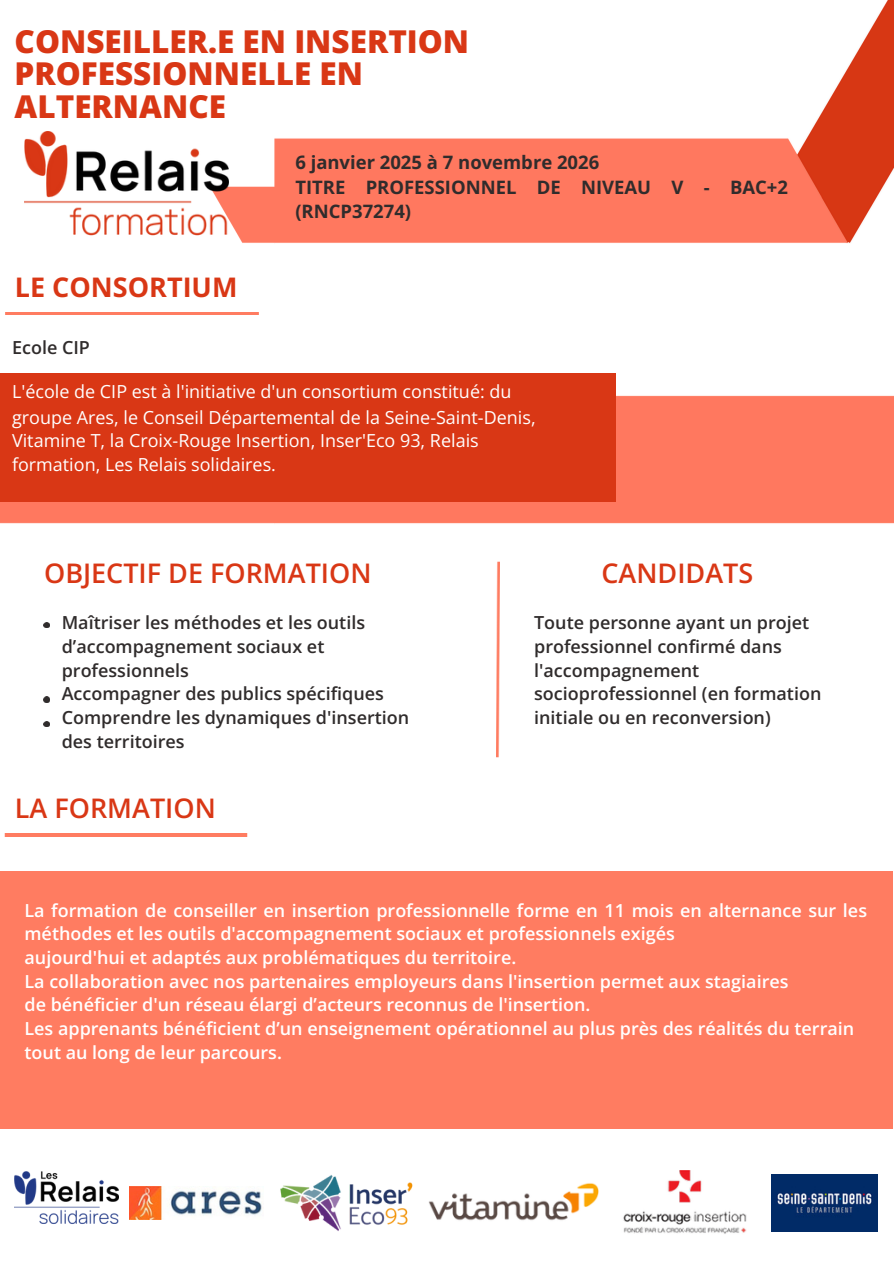
<style>
.page{position:relative;width:894px;height:1264px;background:#fff}
.page>*{position:absolute;margin:0;border:0;box-sizing:border-box;transform-origin:0 0}
.t1{font:800 31.5px/32.7px "Open Sans";color:#d93715}
.t2{font:600 27px "Open Sans";color:#d93715}
.t3{font:700 27px "Open Sans";color:#d93715}
.t4{font:700 18.45px/24.5px "Open Sans";color:#302c2c}
.t5{font:600 18px/23.7px "Open Sans";color:#fff}
.t6{font:600 18px/23.7px "Open Sans";color:#302c2c}
.t7{font:18px "Open Sans";color:#fff}
</style>
<div class="page">
<img style="left:0;top:0;width:893px;height:1232px">
<img style="left:24px;top:132px;width:204px;height:125px">
<img style="left:0;top:313px;width:263px;height:2px">
<img style="left:0;top:833px;width:251px;height:3px">
<div style="left:0;top:373px;width:615px;height:128px;background:#d93715"></div>
<div style="left:0;top:871px;width:892px;height:257px;background:#ff7c61"></div>
<img style="left:496px;top:558px;width:3px;height:202px">
<img style="left:771px;top:1174px;width:105px;height:57px">
<img style="left:276px;top:1172px;width:141px;height:60px">
<img style="left:610px;top:1170px;width:149px;height:64px">
<img style="left:15px;top:1170px;width:103px;height:62px">
<img style="left:130px;top:1186px;width:134px;height:33px">
<img style="left:428px;top:1181px;width:170px;height:42px">
<svg style="left:43px;top:622px;width:6px;height:6px"></svg>
<svg style="left:43px;top:696px;width:6px;height:6px"></svg>
<svg style="left:43px;top:721px;width:6px;height:5px"></svg>
<p class="t1" style="left:15px;top:24px;width:456px">CONSEILLER.E EN INSERTION<br>PROFESSIONNELLE EN<br>ALTERNANCE</p>
<p class="t3" style="left:15px;top:268px;width:224px">LE CONSORTIUM</p>
<h2 class="t4" style="left:295px;top:150px;width:494px">6 janvier 2025 à 7 novembre 2026<br>TITRE PROFESSIONNEL DE NIVEAU V - BAC+2 (RNCP37274)</h2>
<h3 class="t6" style="left:12px;top:335px;width:79px">Ecole CIP</h3>
<p class="t7" style="left:12px;top:378px;width:501px">L'école de CIP est à l'initiative d'un consortium constitué: du</p>
<p class="t7" style="left:12px;top:404px;width:525px">groupe Ares, le Conseil Départemental de la Seine-Saint-Denis,</p>
<p class="t7" style="left:12px;top:428px;width:468px">Vitamine T, la Croix-Rouge Insertion, Inser'Eco 93, Relais</p>
<p class="t7" style="left:12px;top:452px;width:265px">formation, Les Relais solidaires.</p>
<h2 class="t2" style="left:44px;top:554px;width:329px">OBJECTIF DE FORMATION</h2>
<h3 class="t2" style="left:601px;top:554px;width:153px">CANDIDATS</h3>
<p class="t6" style="left:62px;top:610px;width:349px">Maîtriser les méthodes et les outils d’accompagnement sociaux et professionnels<br>Accompagner des publics spécifiques<br>Comprendre les dynamiques d'insertion des territoires</p>
<h3 class="t2" style="left:15px;top:789px;width:202px">LA FORMATION</h3>
<p class="t6" style="left:534px;top:610px;width:289px">Toute personne ayant un projet professionnel confirmé dans l'accompagnement socioprofessionnel (en formation initiale ou en reconversion)</p>
<p class="t5" style="left:24px;top:897px;width:843px">La formation de conseiller en insertion professionnelle forme en 11 mois en alternance sur les méthodes et les outils d'accompagnement sociaux et professionnels exigés<br>aujourd'hui et adaptés aux problématiques du territoire.<br>La collaboration avec nos partenaires employeurs dans l'insertion permet aux stagiaires<br>de bénéficier d'un réseau élargi d’acteurs reconnus de l'insertion.<br>Les apprenants bénéficient d’un enseignement opérationnel au plus près des réalités du terrain tout au long de leur parcours.</p>
</div>
